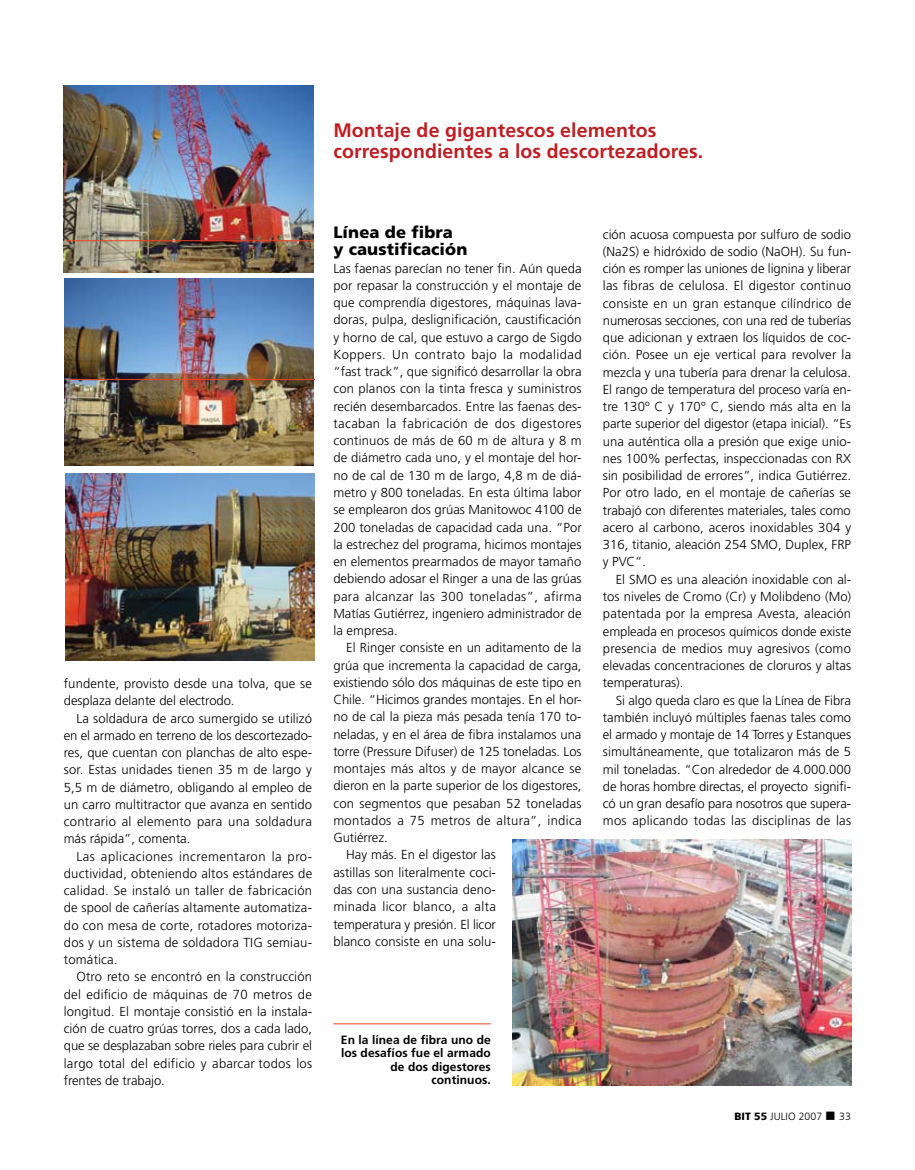
<style>
.page{position:relative;width:915px;height:1170px;background:#fff}
.page>*{position:absolute;margin:0;border:0;box-sizing:border-box;transform-origin:0 0}
.t1{font:700 19.5px/21px "Frutiger";letter-spacing:.005em;color:#be1f24}
.t2{font:900 16.5px/17.2px "Frutiger";letter-spacing:.005em;color:#000}
.t3{font:300 13.05px/17.2px "Frutiger";letter-spacing:.005em;color:#000;text-align:justify}
.t4{font:300 13.05px "Frutiger";letter-spacing:.025em;color:#000}
.t5{font:700 12px/13.5px "Frutiger";letter-spacing:.005em;color:#000;text-align:right}
.t6{font:300 10.5px "Frutiger";letter-spacing:.005em;color:#000}
.s1{font-weight:900}
</style>
<div class="page">
<img style="left:63px;top:85px;width:250px;height:187px">
<hr style="left:66px;top:240px;width:247px;height:1px;background:#ef4123">
<img style="left:512px;top:839px;width:338px;height:246px">
<img style="left:64px;top:278px;width:249px;height:187px">
<img style="left:65px;top:473px;width:249px;height:187px">
<hr style="left:68px;top:379px;width:247px;height:1px;background:#ef4123">
<hr style="left:333px;top:1023px;width:157px;height:1px;background:#ef4123">
<h1 class="t1" style="left:333px;top:119px;width:371px">Montaje de gigantescos elementos correspondientes a los descortezadores.</h1>
<p class="t3" style="left:64px;top:674px;width:249px">fundente, provisto desde una tolva, que se desplaza delante del electrodo.</p>
<p class="t3" style="left:64px;top:709px;width:250px;text-indent:13px">La soldadura de arco sumergido se utilizó en el armado en terreno de los descortezado&shy;res, que cuentan con planchas de alto espe&shy;sor. Estas unidades tienen 35 m de largo y 5,5 m de diámetro, obligando al empleo de un carro multitractor que avanza en sentido contrario al elemento para una soldadura más rápida”, comenta.</p>
<p class="t3" style="left:64px;top:847px;width:250px;text-indent:13px">Las aplicaciones incrementaron la pro&shy;ductividad, obteniendo altos estándares de calidad. Se instaló un taller de fabricación de spool de cañerías altamente automatiza&shy;do con mesa de corte, rotadores motoriza&shy;dos y un sistema de soldadora TIG semiau&shy;tomática.</p>
<p class="t3" style="left:64px;top:968px;width:250px;text-indent:13px">Otro reto se encontró en la construcción del edificio de máquinas de 70 metros de longitud. El montaje consistió en la instala&shy;ción de cuatro grúas torres, dos a cada lado, que se desplazaban sobre rieles para cubrir el largo total del edificio y abarcar todos los frentes de trabajo.</p>
<p class="t2" style="left:333px;top:223px;width:135px">Línea de fibra<br>y caustificación</p>
<p class="t3" style="left:333px;top:259px;width:250px">Las faenas parecían no tener fin. Aún queda por repasar la construcción y el montaje de que comprendía digestores, máquinas lava&shy;doras, pulpa, deslignificación, caustificación y horno de cal, que estuvo a cargo de Sigdo Koppers. Un contrato bajo la modalidad “fast track”, que significó desarrollar la obra con planos con la tinta fresca y suministros recién desembarcados. Entre las faenas des&shy;tacaban la fabricación de dos digestores continuos de más de 60 m de altura y 8 m de diámetro cada uno, y el montaje del hor&shy;no de cal de 130 m de largo, 4,8 m de diá&shy;metro y 800 toneladas. En esta última labor se emplearon dos grúas Manitowoc 4100 de 200 toneladas de capacidad cada una. “Por la estrechez del programa, hicimos montajes en elementos prearmados de mayor tamaño debiendo adosar el Ringer a una de las grúas para alcanzar las 300 toneladas”, afirma Matías Gutiérrez, ingeniero administrador de la empresa.</p>
<p class="t3" style="left:346px;top:639px;width:237px">El Ringer consiste en un aditamento de la</p>
<p class="t3" style="left:333px;top:656px;width:249px">grúa que incrementa la capacidad de carga,</p>
<p class="t3" style="left:333px;top:673px;width:249px">existiendo sólo dos máquinas de este tipo en</p>
<p class="t3" style="left:333px;top:691px;width:250px">Chile. “H icimos grandes montajes. En el hor-</p>
<p class="t3" style="left:333px;top:708px;width:250px">no de cal la pieza más pesada tenía 170 to-</p>
<p class="t3" style="left:333px;top:725px;width:249px">neladas, y en el área de fibra instalamos una</p>
<p class="t3" style="left:333px;top:742px;width:250px">torre (Pressure Difuser) de 125 toneladas. Los</p>
<p class="t3" style="left:333px;top:760px;width:249px">montajes más altos y de mayor alcance se</p>
<p class="t3" style="left:333px;top:777px;width:249px">dieron en la parte superior de los digestores,</p>
<p class="t3" style="left:333px;top:794px;width:249px">con segmentos que pesaban 52 toneladas</p>
<p class="t4" style="left:333px;top:813px;width:250px">montados a 75 metros de altura”, indica</p>
<p class="t3" style="left:333px;top:829px;width:56px">Gutiérrez.</p>
<p class="t3" style="left:346px;top:846px;width:151px">Hay más. En el digestor las</p>
<p class="t3" style="left:333px;top:863px;width:164px">astillas son literalmente coci-</p>
<p class="t3" style="left:333px;top:880px;width:164px">das con una sustancia deno-</p>
<p class="t4" style="left:333px;top:899px;width:164px">minada licor blanco, a alta</p>
<p class="t3" style="left:333px;top:915px;width:164px">temperatura y presión. El licor</p>
<p class="t3" style="left:333px;top:932px;width:164px">blanco consiste en una solu-</p>
<p class="t3" style="left:602px;top:225px;width:250px">ción acuosa compuesta por sulfuro de sodio (Na2S) e hidróxido de sodio (NaOH). Su fun&shy;ción es romper las uniones de lignina y liberar las fibras de celulosa. El digestor continuo consiste en un gran estanque cilíndrico de numerosas secciones, con una red de tuberías que adicionan y extraen los líquidos de coc&shy;ción. Posee un eje vertical para revolver la mezcla y una tubería para drenar la celulosa.<br>El rango de temperatura del proceso varía en&shy;tre 130º C y 170° C, siendo más alta en la parte superior del digestor (etapa inicial). “Es una auténtica olla a presión que exige unio&shy;nes 100% perfectas, inspeccionadas con RX sin posibilidad de errores”, indica Gutiérrez.<br>Por otro lado, en el montaje de cañerías se trabajó con diferentes materiales, tales como acero al carbono, aceros inoxidables 304 y 316, titanio, aleación 254 SMO, Duplex, FRP y PVC”.</p>
<p class="t3" style="left:602px;top:570px;width:250px;text-indent:13px">El SMO es una aleación inoxidable con al&shy;tos niveles de Cromo (Cr) y Molibdeno (Mo) patentada por la empresa Avesta, aleación empleada en procesos químicos donde existe presencia de medios muy agresivos (como elevadas concentraciones de cloruros y altas temperaturas).</p>
<p class="t3" style="left:602px;top:691px;width:250px;text-indent:13px">Si algo queda claro es que la Línea de Fibra también incluyó múltiples faenas tales como el armado y montaje de 14 Torres y Estanques simultáneamente, que totalizaron más de 5 mil toneladas. “Con alrededor de 4.000.000 de horas hombre directas, el proyecto signifi&shy;có un gran desafío para nosotros que supera&shy;mos aplicando todas las disciplinas de las</p>
<p class="t5" style="left:341px;top:1032px;width:151px">En la línea de fibra uno de los desafíos fue el armado de dos digestores continuos.</p>
<p class="t6" style="left:734px;top:1110px;width:118px"><span class="s1">BIT 55</span> JULIO 2007 ■ 33</p>
</div>
